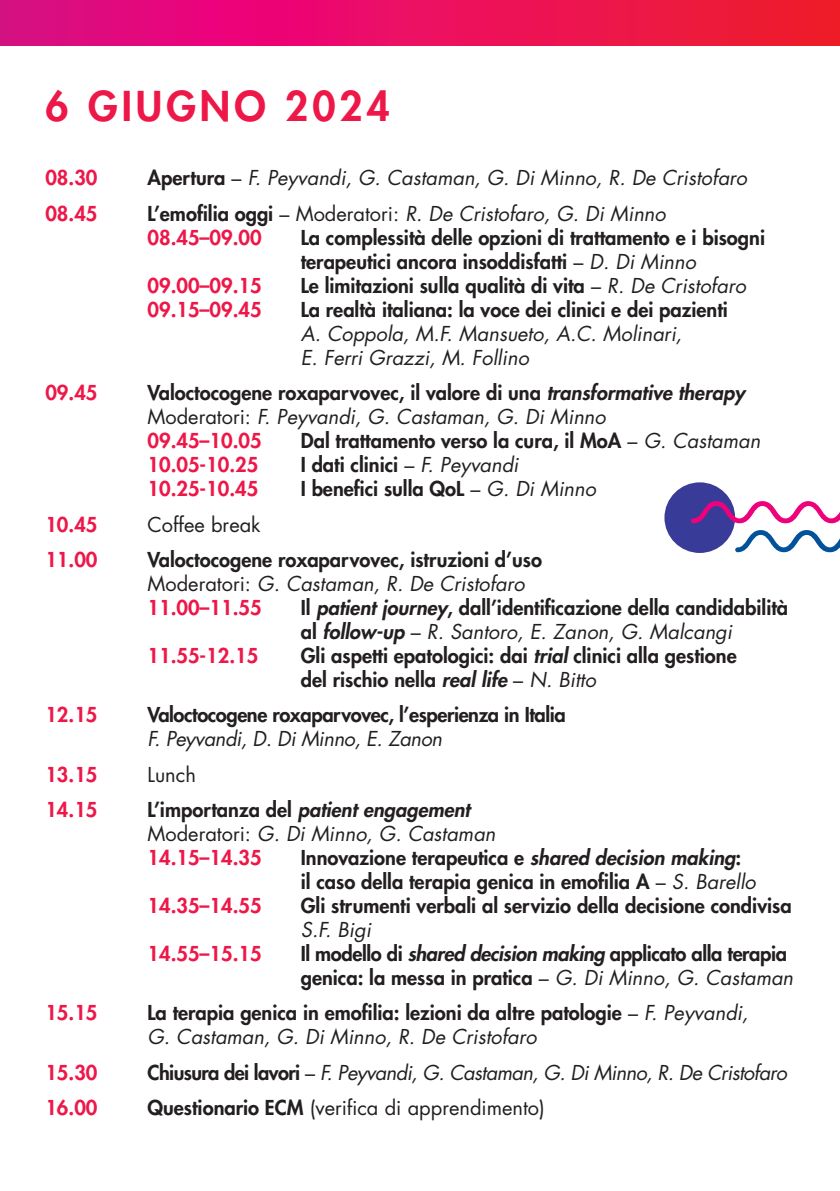
<style>
.page{position:relative;width:840px;height:1191px;background:#fff}
.page>*{position:absolute;margin:0;border:0;box-sizing:border-box;transform-origin:0 0}
.TITOLI{font:800 40px "Futura Std";letter-spacing:.1em;color:#ed1748}
.TXT_BASE{font:800 20px/24px "Futura Std";color:#231f20}
.TXT_BASE-2{font:italic 20px/24px "Futura Std";color:#231f20}
.TXT_BASE-3{font:800 20px/24px "Futura Std";letter-spacing:-.02em;color:#231f20}
.TXT_BASE-4{font:800 20px "Futura Std";color:#ed1748}
.TXT_BASE-5{font:italic 20px "Futura Std";letter-spacing:-.03em;color:#231f20}
.TXT_BASE-6{font:20px "Futura Std";color:#231f20}
.s1{font-weight:800;font-style:normal}
.s2{font-style:normal}
.s3{font-weight:800;font-style:normal;color:#ed1748}
.s4{font-weight:400}
.s5{font-weight:400;font-style:italic}
.s6{font-style:italic}
.s7{color:#ed1748}
.s8{font-weight:800}
</style>
<div class="page">
<div style="left:0;top:0;width:839px;height:45px;background:linear-gradient(to right,#e1048f,#f21b2f)"></div>
<div style="left:664px;top:482px;width:70px;height:71px;background:#393b98;border-radius:50%"></div>
<svg style="left:735px;top:530px;width:104px;height:22px"></svg>
<svg style="left:691px;top:501px;width:148px;height:22px"></svg>
<p class="TITOLI" style="left:45px;top:81px;width:346px">6 GIUGNO 2024</p>
<p class="TXT_BASE-4" style="left:45px;top:165px;width:54px">08.30</p>
<p class="TXT_BASE-2" style="left:147px;top:166px;width:600px"><span class="s1">Apertura</span> <span class="s2">–</span> F. Peyvandi, G. Castaman, G. Di Minno, R. De Cristofaro</p>
<p class="TXT_BASE-4" style="left:45px;top:201px;width:54px">08.45</p>
<p class="TXT_BASE-2" style="left:147px;top:202px;width:519px"><span class="s1">L’emofilia oggi</span> <span class="s2">– Moderatori:</span> R. De Cristofaro, G. Di Minno<br><span class="s3">08.45–09.00</span></p>
<p class="TXT_BASE" style="left:300px;top:225px;width:465px">La complessità delle opzioni di trattamento e i bisogni terapeutici ancora insoddisfatti <span class="s4">–</span> <span class="s5">D. Di Minno</span></p>
<p class="TXT_BASE-4" style="left:147px;top:273px;width:116px">09.00–09.15</p>
<p class="TXT_BASE" style="left:300px;top:273px;width:446px">Le limitazioni sulla qualità di vita <span class="s4">–</span> <span class="s5">R. De Cristofaro</span></p>
<p class="TXT_BASE-4" style="left:147px;top:297px;width:116px">09.15–09.45</p>
<p class="TXT_BASE-2" style="left:300px;top:298px;width:428px"><span class="s1">La realtà italiana: la voce dei clinici e dei pazienti<br></span>A. Coppola, M.F. Mansueto, A.C. Molinari,<br>E. Ferri Grazzi, M. Follino</p>
<p class="TXT_BASE-4" style="left:45px;top:380px;width:54px">09.45</p>
<p class="TXT_BASE" style="left:147px;top:381px;width:598px">Valoctocogene roxaparvovec, il valore di una <span class="s6">transformative therapy<br></span><span class="s4">Moderatori:</span> <span class="s5">F. Peyvandi, G. Castaman, G. Di Minno<br></span><span class="s7">09.45–10.05</span></p>
<p class="TXT_BASE" style="left:300px;top:429px;width:460px">Dal trattamento verso la cura, il MoA <span class="s4">–</span> <span class="s5">G. Castaman</span></p>
<p class="TXT_BASE-4" style="left:147px;top:452px;width:112px">10.05-10.25</p>
<p class="TXT_BASE" style="left:300px;top:453px;width:219px">I dati clinici <span class="s4">–</span> <span class="s5">F. Peyvandi</span></p>
<p class="TXT_BASE-4" style="left:147px;top:476px;width:112px">10.25-10.45</p>
<p class="TXT_BASE" style="left:300px;top:477px;width:296px">I benefici sulla QoL <span class="s4">–</span> <span class="s5">G. Di Minno</span></p>
<p class="TXT_BASE-4" style="left:45px;top:511px;width:54px">10.45</p>
<p class="TXT_BASE-6" style="left:147px;top:511px;width:115px">Coffee break</p>
<p class="TXT_BASE-4" style="left:45px;top:547px;width:54px">11.00</p>
<p class="TXT_BASE" style="left:147px;top:547px;width:396px">Valoctocogene roxaparvovec, istruzioni d’uso<br><span class="s4">Moderatori:</span> <span class="s5">G. Castaman, R. De Cristofaro<br></span><span class="s7">11.00–11.55</span></p>
<p class="TXT_BASE" style="left:300px;top:595px;width:488px">Il <span class="s6">patient journey</span>, dall’identificazione della candidabilità al <span class="s6">follow-up</span> <span class="s4">–</span> <span class="s5">R. Santoro, E. Zanon, G. Malcangi</span></p>
<p class="TXT_BASE-4" style="left:147px;top:643px;width:112px">11.55-12.15</p>
<p class="TXT_BASE" style="left:300px;top:643px;width:437px">Gli aspetti epatologici: dai <span class="s6">trial</span> clinici alla gestione del rischio nella <span class="s6">real life</span> <span class="s4">–</span> <span class="s5">N. Bitto</span></p>
<p class="TXT_BASE-4" style="left:45px;top:702px;width:54px">12.15</p>
<p class="TXT_BASE-3" style="left:147px;top:703px;width:419px">Valoctocogene roxaparvovec, l’esperienza in Italia<br><span class="s5">F. Peyvandi, D. Di Minno, E. Zanon</span></p>
<p class="TXT_BASE-4" style="left:45px;top:761px;width:54px">13.15</p>
<p class="TXT_BASE-6" style="left:147px;top:761px;width:50px">Lunch</p>
<p class="TXT_BASE-4" style="left:45px;top:797px;width:54px">14.15</p>
<p class="TXT_BASE-2" style="left:147px;top:798px;width:349px"><span class="s1">L’importanza del</span> <span class="s8">patient engagement<br></span><span class="s2">Moderatori:</span> G. Di Minno, G. Castaman<br><span class="s3">14.15–14.35</span></p>
<p class="TXT_BASE" style="left:300px;top:845px;width:456px">Innovazione terapeutica e <span class="s6">shared decision making</span>: il caso della terapia genica in emofilia A <span class="s4">–</span> <span class="s5">S. Barello</span></p>
<p class="TXT_BASE-4" style="left:147px;top:893px;width:116px">14.35–14.55</p>
<p class="TXT_BASE" style="left:300px;top:893px;width:492px">Gli strumenti verbali al servizio della decisione condivisa<br><span class="s5">S.F. Bigi</span></p>
<p class="TXT_BASE-4" style="left:147px;top:941px;width:116px">14.55–15.15</p>
<p class="TXT_BASE-3" style="left:300px;top:941px;width:493px">Il modello di <span class="s6">shared decision making</span> applicato alla terapia genica: la messa in pratica <span class="s4">–</span> <span class="s5">G. Di Minno, G. Castaman</span></p>
<p class="TXT_BASE-4" style="left:45px;top:1000px;width:54px">15.15</p>
<p class="TXT_BASE" style="left:147px;top:1001px;width:602px">La terapia genica in emofilia: lezioni da altre patologie <span class="s4">–</span> <span class="s5">F. Peyvandi,<br>G. Castaman, G. Di Minno, R. De Cristofaro</span></p>
<p class="TXT_BASE-4" style="left:45px;top:1059px;width:54px">15.30</p>
<p class="TXT_BASE-5" style="left:147px;top:1059px;width:640px"><span class="s1">Chiusura dei lavori</span> <span class="s2">–</span> F. Peyvandi, G. Castaman, G. Di Minno, R. De Cristofaro</p>
<p class="TXT_BASE-4" style="left:45px;top:1095px;width:54px">16.00</p>
<p class="TXT_BASE-6" style="left:147px;top:1095px;width:398px"><span class="s8">Questionario ECM</span> (verifica di apprendimento)</p>
</div>
